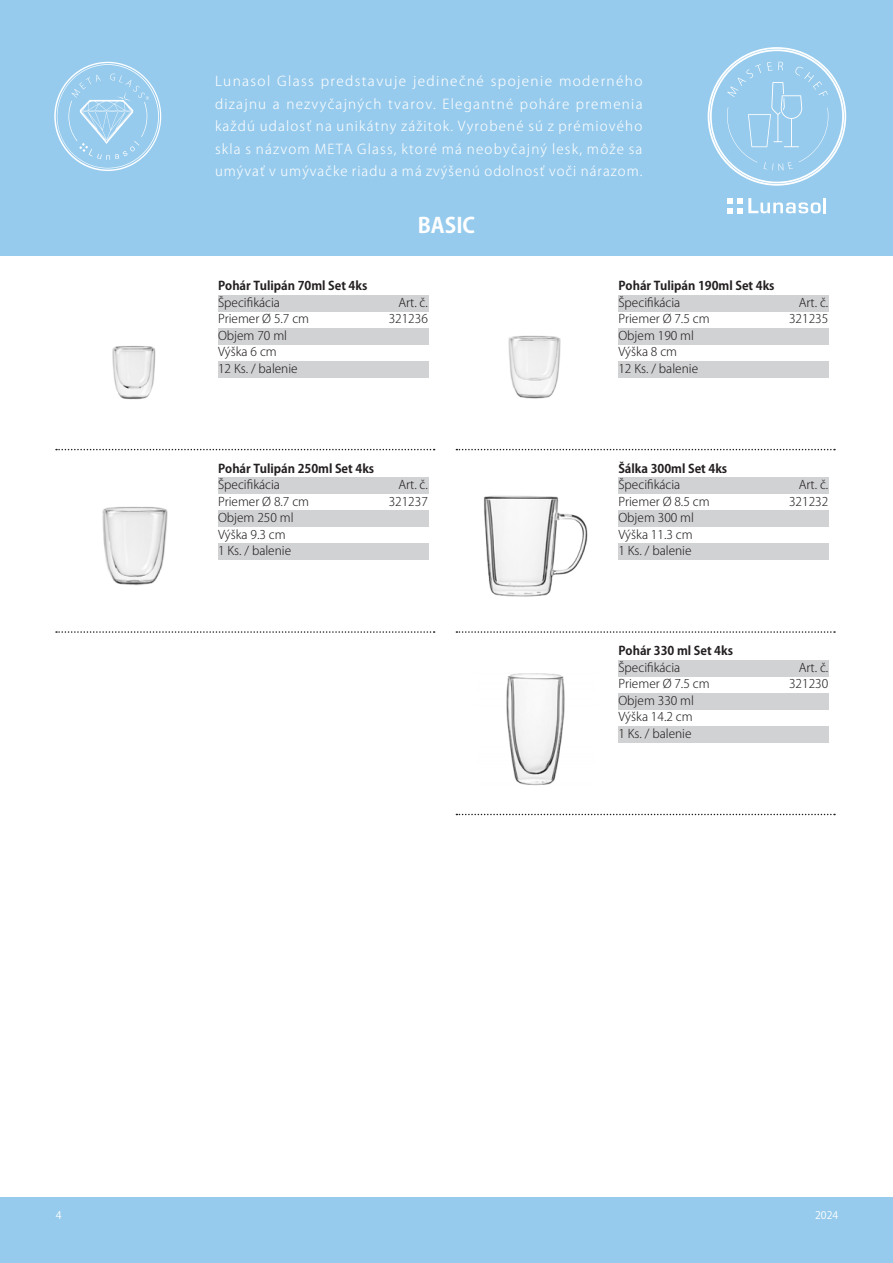
<style>
.page{position:relative;width:893px;height:1263px;background:#fff}
.page>*{position:absolute;margin:0;border:0;box-sizing:border-box;transform-origin:0 0}
.t1{font:700 21px "Koz Go Pr 6 N";color:#fff}
.t2{font:300 13.5px/22.5px "Koz Go Pr 6 N";letter-spacing:.08em;color:#fff;text-align:justify}
.Styl_odstavce1{font:300 12px "Koz Go Pro";color:#231f20}
.Styl_odstavce2{font:300 12px "Koz Go Pro";color:#231f20}
.Styl_odstavce2-2{font:700 12px "Koz Go Pro";color:#231f20}
.Styl_odstavce2-3{font:300 12px "Koz Go Pr 6 N";color:#231f20}
.t3{font:10.5px "Koz Go Pr 6 N";color:#fff}
</style>
<div class="page">
<div style="left:0;top:1197px;width:893px;height:66px;background:#97cbed"></div>
<div style="left:0;top:0;width:893px;height:256px;background:#97cbed"></div>
<svg style="left:708px;top:47px;width:138px;height:139px"></svg>
<svg style="left:728px;top:198px;width:98px;height:15px"></svg>
<svg style="left:54px;top:62px;width:107px;height:109px"></svg>
<img style="left:112px;top:346px;width:44px;height:54px">
<div style="left:218px;top:295px;width:211px;height:17px;background:#d1d2d4"></div>
<div style="left:218px;top:328px;width:211px;height:17px;background:#d1d2d4"></div>
<div style="left:218px;top:361px;width:211px;height:17px;background:#d1d2d4"></div>
<svg style="left:56px;top:449px;width:379px;height:1px"></svg>
<img style="left:508px;top:335px;width:53px;height:64px">
<div style="left:618px;top:295px;width:211px;height:17px;background:#d1d2d4"></div>
<div style="left:618px;top:328px;width:211px;height:17px;background:#d1d2d4"></div>
<div style="left:618px;top:361px;width:211px;height:17px;background:#d1d2d4"></div>
<svg style="left:456px;top:449px;width:379px;height:1px"></svg>
<img style="left:102px;top:507px;width:66px;height:79px">
<div style="left:218px;top:477px;width:211px;height:17px;background:#d1d2d4"></div>
<div style="left:218px;top:510px;width:211px;height:17px;background:#d1d2d4"></div>
<div style="left:218px;top:543px;width:211px;height:17px;background:#d1d2d4"></div>
<svg style="left:56px;top:631px;width:379px;height:2px"></svg>
<div style="left:618px;top:477px;width:211px;height:17px;background:#d1d2d4"></div>
<div style="left:618px;top:510px;width:211px;height:17px;background:#d1d2d4"></div>
<div style="left:618px;top:543px;width:211px;height:17px;background:#d1d2d4"></div>
<svg style="left:456px;top:631px;width:379px;height:2px"></svg>
<img style="left:483px;top:495px;width:105px;height:102px">
<div style="left:618px;top:660px;width:211px;height:16px;background:#d1d2d4"></div>
<div style="left:618px;top:693px;width:211px;height:16px;background:#d1d2d4"></div>
<div style="left:618px;top:726px;width:211px;height:16px;background:#d1d2d4"></div>
<svg style="left:456px;top:814px;width:379px;height:1px"></svg>
<img style="left:506px;top:673px;width:59px;height:113px">
<p class="t2" style="left:215px;top:70px;width:429px">Lunasol Glass predstavuje jedinečné spojenie moderného dizajnu a nezvyčajných tvarov. Elegantné poháre premenia každú udalosť na unikátny zážitok. Vyrobené sú z prémiového skla s názvom META Glass, ktoré má neobyčajný lesk, môže sa umývať v umývačke riadu a má zvýšenú odolnosť voči nárazom.</p>
<p class="Styl_odstavce2-2" style="left:218px;top:278px;width:151px">Pohár Tulipán 70ml Set 4ks</p>
<p class="Styl_odstavce1" style="left:218px;top:295px;width:63px">Špecifikácia</p>
<p class="Styl_odstavce2" style="left:218px;top:311px;width:93px">Priemer Ø 5.7 cm</p>
<p class="Styl_odstavce1" style="left:218px;top:328px;width:71px">Objem 70 ml</p>
<p class="Styl_odstavce2" style="left:218px;top:344px;width:60px">Výška 6 cm</p>
<p class="Styl_odstavce1" style="left:218px;top:361px;width:81px">12 Ks. / balenie</p>
<p class="t1" style="left:418px;top:213px;width:59px">BASIC</p>
<p class="Styl_odstavce2-3" style="left:398px;top:296px;width:31px">Art. č.</p>
<p class="Styl_odstavce2-3" style="left:389px;top:312px;width:41px">321236</p>
<p class="Styl_odstavce2-2" style="left:218px;top:461px;width:158px">Pohár Tulipán 250ml Set 4ks</p>
<p class="Styl_odstavce1" style="left:218px;top:477px;width:63px">Špecifikácia</p>
<p class="Styl_odstavce2" style="left:218px;top:493px;width:93px">Priemer Ø 8.7 cm</p>
<p class="Styl_odstavce1" style="left:218px;top:510px;width:77px">Objem 250 ml</p>
<p class="Styl_odstavce2" style="left:218px;top:526px;width:69px">Výška 9.3 cm</p>
<p class="Styl_odstavce1" style="left:218px;top:543px;width:75px">1 Ks. / balenie</p>
<p class="Styl_odstavce2-3" style="left:398px;top:478px;width:31px">Art. č.</p>
<p class="Styl_odstavce2-3" style="left:389px;top:494px;width:41px">321237</p>
<p class="Styl_odstavce2-2" style="left:618px;top:278px;width:158px">Pohár Tulipán 190ml Set 4ks</p>
<p class="Styl_odstavce1" style="left:618px;top:295px;width:63px">Špecifikácia</p>
<p class="Styl_odstavce2" style="left:618px;top:311px;width:93px">Priemer Ø 7.5 cm</p>
<p class="Styl_odstavce1" style="left:618px;top:328px;width:77px">Objem 190 ml</p>
<p class="Styl_odstavce2" style="left:618px;top:344px;width:60px">Výška 8 cm</p>
<p class="Styl_odstavce1" style="left:618px;top:361px;width:81px">12 Ks. / balenie</p>
<p class="Styl_odstavce2-3" style="left:799px;top:296px;width:31px">Art. č.</p>
<p class="Styl_odstavce2-3" style="left:789px;top:312px;width:41px">321235</p>
<p class="Styl_odstavce2-2" style="left:618px;top:461px;width:110px">Šálka 300ml Set 4ks</p>
<p class="Styl_odstavce1" style="left:618px;top:477px;width:63px">Špecifikácia</p>
<p class="Styl_odstavce2" style="left:618px;top:493px;width:93px">Priemer Ø 8.5 cm</p>
<p class="Styl_odstavce1" style="left:618px;top:510px;width:77px">Objem 300 ml</p>
<p class="Styl_odstavce2" style="left:618px;top:526px;width:76px">Výška 11.3 cm</p>
<p class="Styl_odstavce1" style="left:618px;top:543px;width:75px">1 Ks. / balenie</p>
<p class="Styl_odstavce2-3" style="left:799px;top:478px;width:31px">Art. č.</p>
<p class="Styl_odstavce2-3" style="left:789px;top:494px;width:41px">321232</p>
<p class="Styl_odstavce2-2" style="left:618px;top:643px;width:116px">Pohár 330 ml Set 4ks</p>
<p class="Styl_odstavce1" style="left:618px;top:659px;width:63px">Špecifikácia</p>
<p class="Styl_odstavce2" style="left:618px;top:676px;width:93px">Priemer Ø 7.5 cm</p>
<p class="Styl_odstavce1" style="left:618px;top:692px;width:77px">Objem 330 ml</p>
<p class="Styl_odstavce2" style="left:618px;top:709px;width:76px">Výška 14.2 cm</p>
<p class="Styl_odstavce1" style="left:618px;top:725px;width:75px">1 Ks. / balenie</p>
<p class="Styl_odstavce2-3" style="left:799px;top:660px;width:31px">Art. č.</p>
<p class="Styl_odstavce2-3" style="left:789px;top:677px;width:41px">321230</p>
<p class="t3" style="left:56px;top:1209px;width:7px">4</p>
<p class="t3" style="left:815px;top:1209px;width:25px">2024</p>
</div>
